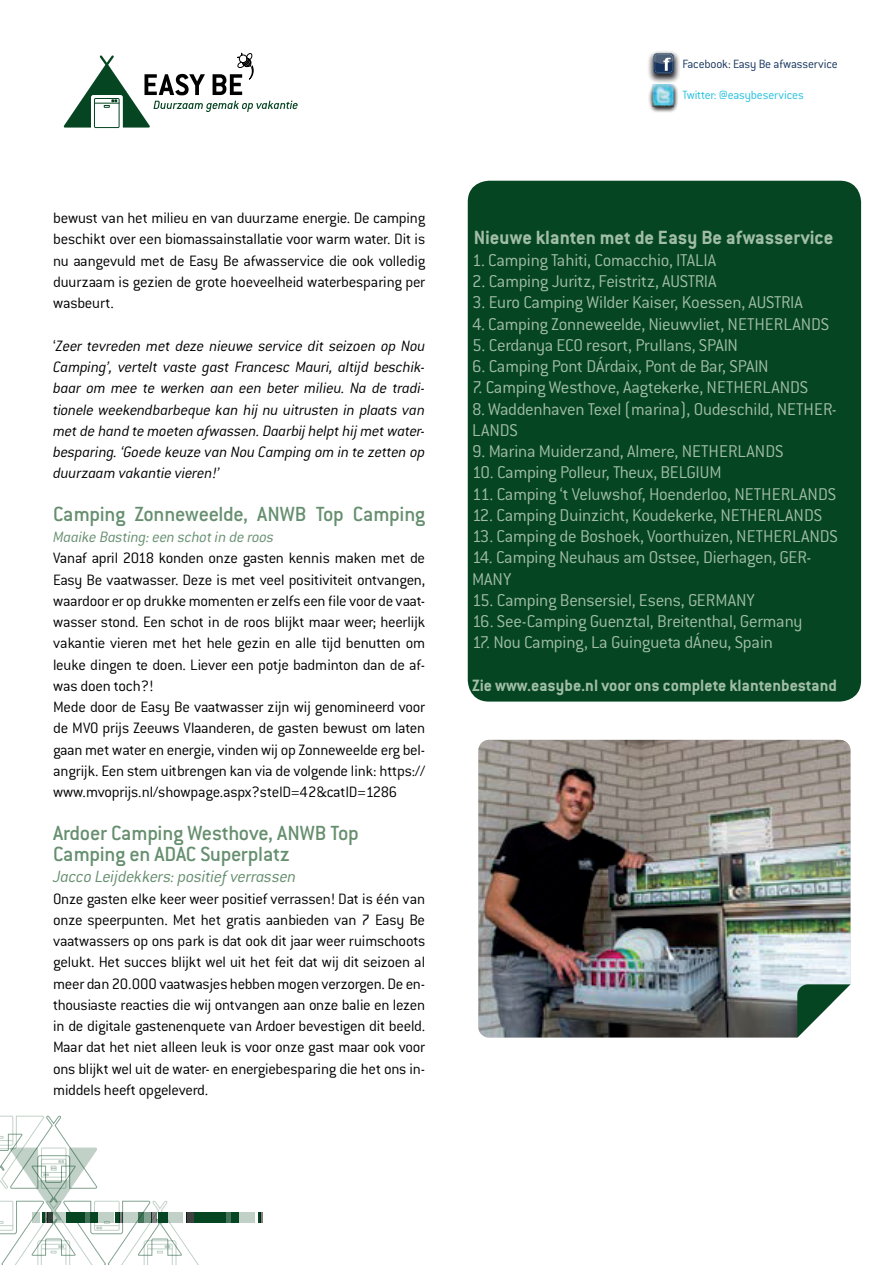
<style>
.page{position:relative;width:893px;height:1265px;background:#fff}
.page>*{position:absolute;margin:0;border:0;box-sizing:border-box;transform-origin:0 0}
.t1{font:500 22.5px/21.3px "Conduit ITC";letter-spacing:-.015em;color:#668f6f}
.t2{font:700 21px "Conduit ITC";color:#a1bda7}
.t3{font:300 18.75px/21.3px "Conduit ITC";letter-spacing:-.015em;color:#a1bda7}
.t4{font:700 18px "Conduit ITC";color:#a1bda7}
.t5{font:italic 300 18px "Conduit ITC";letter-spacing:-.01em;color:#668f6f}
.t6{font:300 16.5px/21.3px "Conduit ITC";letter-spacing:-.015em;color:#000001;text-align:justify}
.t7{font:italic 300 16.5px/21.3px "Conduit ITC";letter-spacing:-.015em;color:#000001;text-align:justify}
.t8{font:italic 300 16.5px "Conduit ITC";letter-spacing:-.015em;color:#668f6f}
.t9{font:300 13.2px "Conduit ITC";letter-spacing:-.015em;color:#15335c}
.t10{font:300 13.2px "Conduit ITC";letter-spacing:-.015em;color:#23c0de}
.s1{font-style:normal}
</style>
<div class="page">
<div style="left:194px;top:1212px;width:32px;height:10px;background:#054521"></div>
<div style="left:226px;top:1212px;width:5px;height:10px;background:#437358"></div>
<div style="left:231px;top:1212px;width:8px;height:10px;background:#054521"></div>
<div style="left:239px;top:1212px;width:16px;height:10px;background:#c1d1c8"></div>
<svg style="left:258px;top:1212px;width:5px;height:10px"></svg>
<svg style="left:0;top:1116px;width:203px;height:149px"></svg>
<svg style="left:64px;top:53px;width:234px;height:75px"></svg>
<div style="left:468px;top:181px;width:393px;height:521px;background:#054521;border-radius:21px"></div>
<img style="left:648px;top:84px;width:30px;height:28px">
<img style="left:652px;top:85px;width:22px;height:21px">
<img style="left:648px;top:51px;width:32px;height:32px">
<svg style="left:654px;top:54px;width:20px;height:20px"></svg>
<img style="left:478px;top:740px;width:372px;height:297px">
<svg style="left:797px;top:984px;width:53px;height:53px"></svg>
<p class="t6" style="left:53px;top:207px;width:374px">bewust van het milieu en van duurzame energie. De camping beschikt over een biomassainstallatie voor warm water. Dit is nu aangevuld met de Easy Be afwasservice die ook volledig duurzaam is gezien de grote hoeveelheid waterbesparing per wasbeurt.</p>
<p class="t7" style="left:53px;top:335px;width:374px"><span class="s1">‘</span>Zeer tevreden met deze nieuwe service dit seizoen op Nou Camping’, vertelt vaste gast Francesc Mauri, altijd beschik&shy;baar om mee te werken aan een beter milieu. Na de tradi&shy;tionele weekendbarbeque kan hij nu uitrusten in plaats van met de hand te moeten afwassen. Daarbij helpt hij met water&shy;besparing. ‘Goede keuze van Nou Camping om in te zetten op duurzaam vakantie vieren!’</p>
<h1 class="t1" style="left:53px;top:503px;width:374px">Camping Zonneweelde, ANWB Top Camping</h1>
<p class="t8" style="left:53px;top:528px;width:222px">Maaike Basting: een schot in de roos</p>
<p class="t6" style="left:53px;top:548px;width:374px;text-align:left">Vanaf april 2018 konden onze gasten kennis maken met de Easy Be vaatwasser. Deze is met veel positiviteit ontvangen, waardoor er op drukke momenten er zelfs een file voor de vaat&shy;wasser stond. Een schot in de roos blijkt maar weer; heerlijk vakantie vieren met het hele gezin en alle tijd benutten om leuke dingen te doen. Liever een potje badminton dan de af&shy;was doen toch?!<br>Mede door de Easy Be vaatwasser zijn wij genomineerd voor de MVO prijs Zeeuws Vlaanderen, de gasten bewust om laten gaan met water en energie, vinden wij op Zonneweelde erg bel&shy;angrijk. Een stem uitbrengen kan via de volgende link: https:// www.mvoprijs.nl/showpage.aspx?steID=42&amp;catID=1286</p>
<h1 class="t1" style="left:53px;top:822px;width:307px">Ardoer Camping Westhove, ANWB Top<br>Camping en ADAC Superplatz</h1>
<p class="t5" style="left:53px;top:867px;width:245px">Jacco Leijdekkers: positief verrassen</p>
<p class="t6" style="left:53px;top:888px;width:374px">Onze gasten elke keer weer positief verrassen! Dat is één van onze speerpunten. Met het gratis aanbieden van 7 Easy Be vaatwassers op ons park is dat ook dit jaar weer ruimschoots gelukt. Het succes blijkt wel uit het feit dat wij dit seizoen al meer dan 20.000 vaatwasjes hebben mogen verzorgen. De en&shy;thousiaste reacties die wij ontvangen aan onze balie en lezen in de digitale gastenenquete van Ardoer bevestigen dit beeld.<br>Maar dat het niet alleen leuk is voor onze gast maar ook voor ons blijkt wel uit de water- en energiebesparing die het ons in&shy;middels heeft opgeleverd.</p>
<p class="t9" style="left:682px;top:57px;width:157px">Facebook: Easy Be afwasservice</p>
<p class="t10" style="left:682px;top:88px;width:123px">Twitter: @easybeservices</p>
<p class="t2" style="left:474px;top:226px;width:361px">Nieuwe klanten met de Easy Be afwasservice</p>
<p class="t3" style="left:472px;top:249px;width:246px">1. Camping Tahiti, Comacchio, ITALIA</p>
<p class="t3" style="left:472px;top:271px;width:246px">2. Camping Juritz, Feistritz, AUSTRIA</p>
<p class="t3" style="left:472px;top:292px;width:332px">3. Euro Camping Wilder Kaiser, Koessen, AUSTRIA</p>
<p class="t3" style="left:472px;top:313px;width:359px">4. Camping Zonneweelde, Nieuwvliet, NETHERLANDS</p>
<p class="t3" style="left:472px;top:334px;width:268px">5. Cerdanya ECO resort, Prullans, SPAIN</p>
<p class="t3" style="left:472px;top:356px;width:298px">6. Camping Pont DÁrdaix, Pont de Bar, SPAIN</p>
<p class="t3" style="left:472px;top:377px;width:338px">7. Camping Westhove, Aagtekerke, NETHERLANDS</p>
<p class="t3" style="left:472px;top:398px;width:366px">8. Waddenhaven Texel (marina), Oudeschild, NETHER-<br>LANDS</p>
<p class="t3" style="left:472px;top:441px;width:313px">9. Marina Muiderzand, Almere, NETHERLANDS</p>
<p class="t3" style="left:472px;top:462px;width:251px">10. Camping Polleur, Theux, BELGIUM</p>
<p class="t3" style="left:472px;top:483px;width:365px">11. Camping ‘t Veluwshof, Hoenderloo, NETHERLANDS</p>
<p class="t3" style="left:472px;top:504px;width:351px">12. Camping Duinzicht, Koudekerke, NETHERLANDS</p>
<p class="t3" style="left:472px;top:526px;width:367px">13. Camping de Boshoek, Voorthuizen, NETHERLANDS</p>
<p class="t3" style="left:472px;top:547px;width:341px">14. Camping Neuhaus am Ostsee, Dierhagen, GER-<br>MANY</p>
<p class="t3" style="left:472px;top:589px;width:284px">15. Camping Bensersiel, Esens, GERMANY</p>
<p class="t3" style="left:472px;top:611px;width:332px">16. See-Camping Guenztal, Breitenthal, Germany</p>
<p class="t3" style="left:472px;top:632px;width:303px">17. Nou Camping, La Guingueta dÁneu, Spain</p>
<p class="t4" style="left:472px;top:675px;width:366px">Zie www.easybe.nl voor ons complete klantenbestand</p>
</div>
